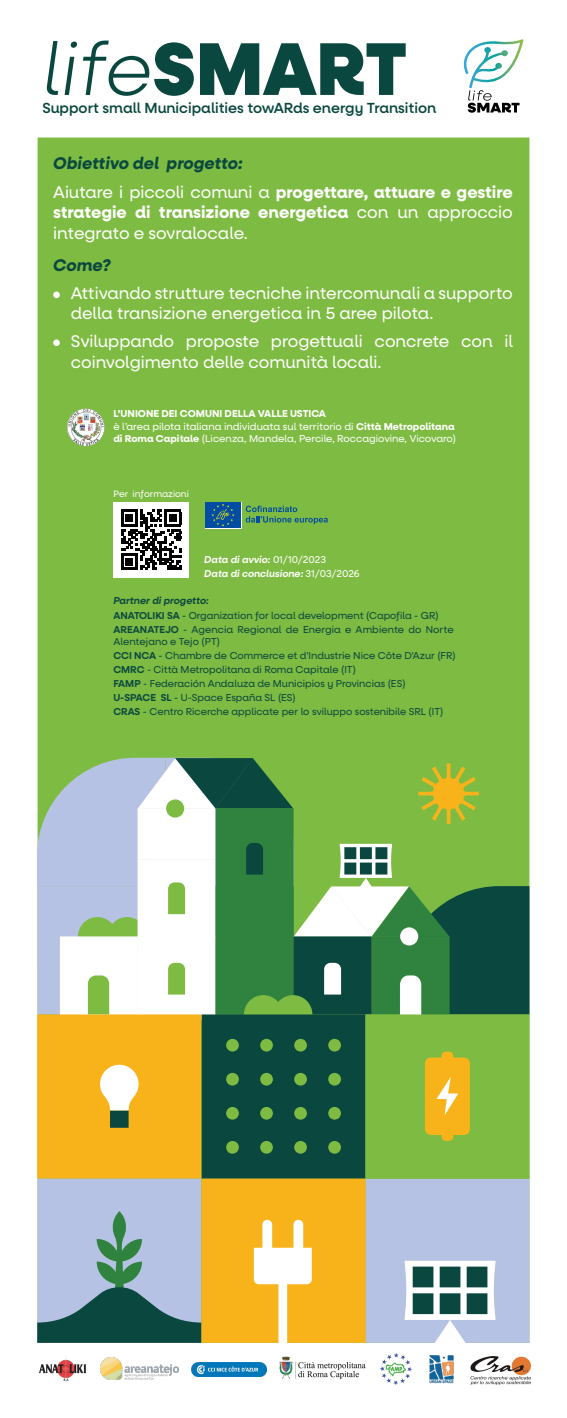
<style>
.page{position:relative;width:567px;height:1418px;background:#fff}
.page>*{position:absolute;margin:0;border:0;box-sizing:border-box;transform-origin:0 0}
.t1{font:900 74.85px "Neulis Alt";color:#0a483f}
.t2{font:17px/20.4px "Neulis Alt";color:#fff}
.t3{font:700 17px/28.4px "Neulis Alt";color:#fff}
.t4{font:italic 700 17px "Neulis Alt";color:#0a483f}
.t5{font:500 14.7px "Neulis Alt";color:#0a483f}
.t6{font:10.05px/14px "Neulis Alt";color:#0a483f}
.t7{font:10.05px/12.5px "Neulis Alt";color:#fff}
.t8{font:italic 600 10px/14.7px "Neulis Alt";color:#fff}
.t9{font:9.25px "Neulis Alt";color:#fff}
.s1{font-weight:300;font-style:italic}
.s2{font-style:italic;color:#0a483f}
.s3{font-weight:400}
.s4{font-weight:700}
.s5{font-weight:400;font-style:normal}
.s6{font-weight:600;font-style:italic}
.s7{font-weight:600}
</style>
<div class="page">
<img style="left:478px;top:1356px;width:52px;height:27px">
<img style="left:380px;top:1353px;width:25px;height:32px">
<img style="left:278px;top:1356px;width:88px;height:23px">
<img style="left:192px;top:1362px;width:74px;height:14px">
<img style="left:405px;top:1355px;width:73px;height:30px">
<img style="left:101px;top:1357px;width:78px;height:22px">
<img style="left:39px;top:1359px;width:48px;height:22px">
<div style="left:38px;top:137px;width:491px;height:620px;background:#7ebb42"></div>
<svg style="left:37px;top:757px;width:492px;height:585px;background:#93a871"></svg>
<svg style="left:463px;top:39px;width:60px;height:74px"></svg>
<div style="left:53px;top:291px;width:7px;height:7px;background:#fff;border-radius:50%"></div>
<div style="left:53px;top:339px;width:7px;height:7px;background:#fff;border-radius:50%"></div>
<img style="left:67px;top:408px;width:38px;height:38px">
<div style="left:113px;top:502px;width:76px;height:75px;background:#fff"></div>
<svg style="left:121px;top:509px;width:60px;height:61px"></svg>
<hr style="left:121px;top:567px;width:17px;height:3px;background:#000">
<div style="left:126px;top:558px;width:7px;height:7px;background:#000"></div>
<svg style="left:205px;top:501px;width:36px;height:27px"></svg>
<div style="left:205px;top:502px;width:36px;height:25px;background:#034ea2"></div>
<svg style="left:212px;top:504px;width:22px;height:22px"></svg>
<svg style="left:246px;top:505px;width:82px;height:19px;background:#62a257"></svg>
<h1 class="t1" style="left:42px;top:23px;width:366px"><span class="s1">life</span>SMART</h1>
<h3 class="t5" style="left:42px;top:99px;width:395px">Support small Municipalities towARds energy Transition</h3>
<h2 class="t3" style="left:53px;top:150px;width:461px"><span class="s2">Obiettivo del progetto:<br></span><span class="s3">Aiutare i piccoli comuni a</span> progettare, attuare e gestire</h2>
<h2 class="t2" style="left:53px;top:202px;width:461px"><span class="s4">strategie di transizione energetica</span> con un approccio integrato e sovralocale.</h2>
<h2 class="t4" style="left:53px;top:255px;width:59px">Come?</h2>
<h2 class="t2" style="left:71px;top:283px;width:444px">Attivando strutture tecniche intercomunali a supporto della transizione energetica in 5 aree pilota.</h2>
<h2 class="t2" style="left:71px;top:331px;width:444px">Sviluppando proposte progettuali concrete con il coinvolgimento delle comunità locali.</h2>
<p class="t7" style="left:113px;top:408px;width:344px"><span class="s4">L’UNIONE DEI COMUNI DELLA VALLE USTICA<br></span>è l’area pilota italiana individuata sul territorio di <span class="s4">Città Metropolitana di Roma Capitale</span> (Licenza, Mandela, Percile, Roccagiovine, Vicovaro)</p>
<p class="t9" style="left:113px;top:488px;width:77px">Per informazioni</p>
<p class="t8" style="left:204px;top:552px;width:157px">Data di avvio: <span class="s5">01/10/2023<br></span>Data di conclusione: <span class="s5">31/03/2026</span></p>
<p class="t6" style="left:113px;top:593px;width:327px;line-height:15px"><span class="s6">Partner di progetto:<br></span><span class="s7">ANATOLIKI SA</span> - Organization for local development (Capofila - GR)</p>
<p class="t6" style="left:113px;top:623px;width:342px;line-height:12.5px"><span class="s7">AREANATEJO</span> - Agencia Regional de Energia e Ambiente do Norte<br>Alentejano e Tejo (PT)</p>
<p class="t6" style="left:113px;top:649px;width:344px"><span class="s7">CCI NCA</span> - Chambre de Commerce et d'Industrie Nice Côte D'Azur (FR)<br><span class="s7">CMRC</span> - Città Metropolitana di Roma Capitale (IT)<br><span class="s7">FAMP</span> - Federación Andaluza de Municipios y Provincias (ES)<br><span class="s7">U-SPACE SL</span> - U-Space España SL (ES)<br><span class="s7">CRAS</span> - Centro Ricerche applicate per lo sviluppo sostenibile SRL (IT)</p>
</div>
